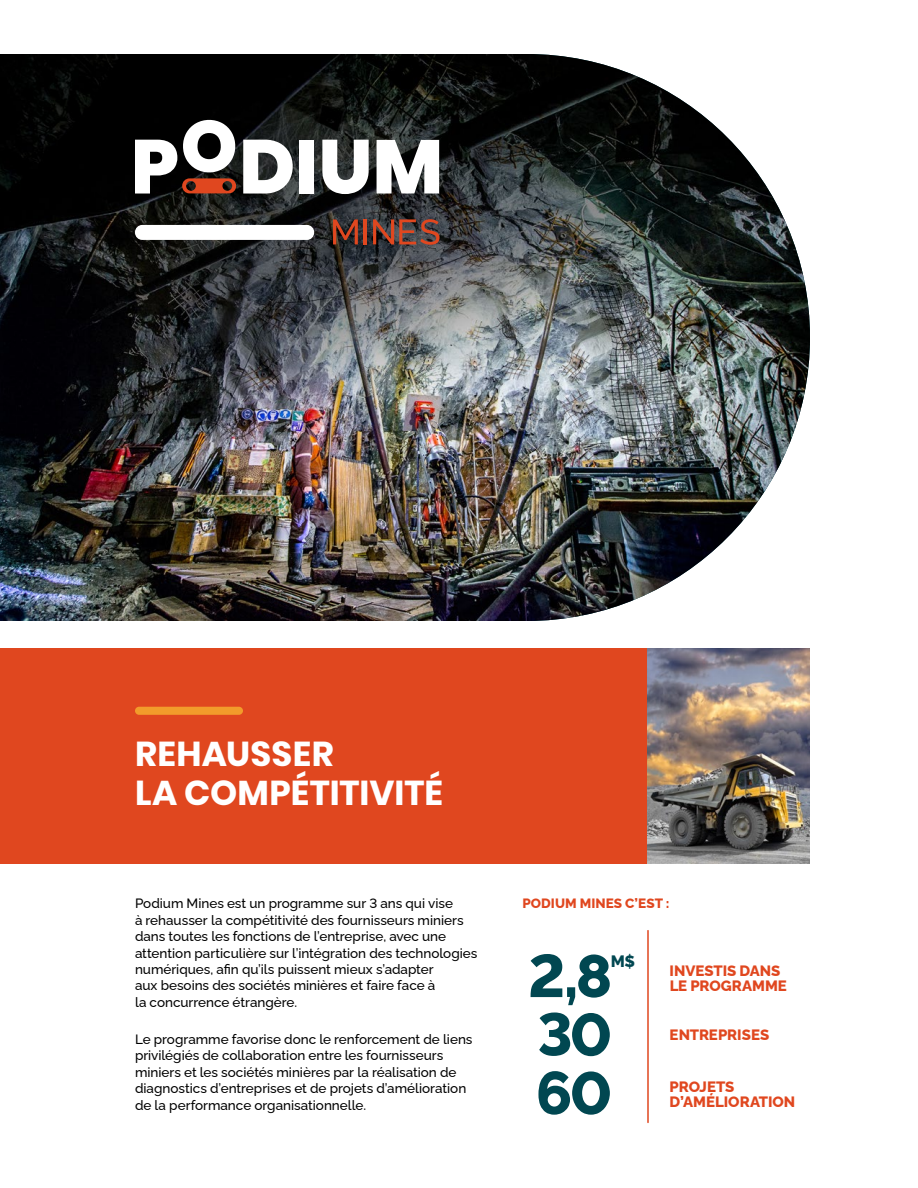
<style>
.page{position:relative;width:918px;height:1188px;background:#fff}
.page>*{position:absolute;margin:0;border:0;box-sizing:border-box;transform-origin:0 0}
.t1{font:800 60px/58.5px "Raleway";color:#014751}
.t2{font:700 34.5px/39px "Poppins";color:#fff}
.t3{font:800 16.5px "Raleway";color:#014751}
.t4{font:800 15px/15px "Raleway";letter-spacing:-.005em;color:#e0471f}
.t5{font:500 13.5px/16.5px "Raleway";color:#000}
.t6{font:800 13.5px "Raleway";letter-spacing:.005em;color:#e0471f}
</style>
<div class="page">
<img style="left:0;top:54px;width:810px;height:567px">
<svg style="left:243px;top:140px;width:50px;height:54px"></svg>
<div style="left:299px;top:140px;width:15px;height:54px;background:#fff"></div>
<svg style="left:322px;top:140px;width:47px;height:54px"></svg>
<svg style="left:377px;top:140px;width:62px;height:54px"></svg>
<div style="left:135px;top:225px;width:179px;height:15px;background:#fff;border-radius:7px"></div>
<svg style="left:333px;top:219px;width:25px;height:25px"></svg>
<hr style="left:364px;top:219px;width:3px;height:25px;background:#e0471f">
<svg style="left:135px;top:119px;width:101px;height:75px"></svg>
<svg style="left:373px;top:219px;width:67px;height:26px;background:#734137"></svg>
<div style="left:0;top:648px;width:647px;height:216px;background:#e0471f"></div>
<img style="left:647px;top:648px;width:163px;height:216px">
<div style="left:135px;top:707px;width:108px;height:8px;background:#f29b2b;border-radius:4px"></div>
<hr style="left:647px;top:931px;width:2px;height:191px;background:#e0471f">
<h2 class="t2" style="left:135px;top:735px;width:309px">REHAUSSER<br>LA COMPÉTITIVITÉ</h2>
<p class="t5" style="left:135px;top:894px;width:344px">Podium Mines est un programme sur 3 ans qui vise<br>à rehausser la compétitivité des fournisseurs miniers dans toutes les fonctions de l’entreprise, avec une attention particulière sur l’intégration des technologies numériques, afin qu’ils puissent mieux s’adapter<br>aux besoins des sociétés minières et faire face à<br>la concurrence étrangère.</p>
<p class="t5" style="left:135px;top:1029px;width:339px">Le programme favorise donc le renforcement de liens privilégiés de collaboration entre les fournisseurs miniers et les sociétés minières par la réalisation de diagnostics d’entreprises et de projets d’amélioration de la performance organisationnelle.</p>
<p class="t6" style="left:522px;top:893px;width:149px">PODIUM MINES C’EST :</p>
<h1 class="t1" style="left:528px;top:941px;width:86px">2,8</h1>
<p class="t3" style="left:611px;top:949px;width:26px">M$</p>
<h1 class="t1" style="left:536px;top:1000px;width:78px">30<br>60</h1>
<p class="t4" style="left:670px;top:962px;width:112px">INVESTIS DANS</p>
<p class="t4" style="left:670px;top:977px;width:119px">LE PROGRAMME</p>
<p class="t4" style="left:670px;top:1026px;width:101px">ENTREPRISES</p>
<p class="t4" style="left:670px;top:1078px;width:127px">PROJETS<br>D’AMÉLIORATION</p>
</div>
